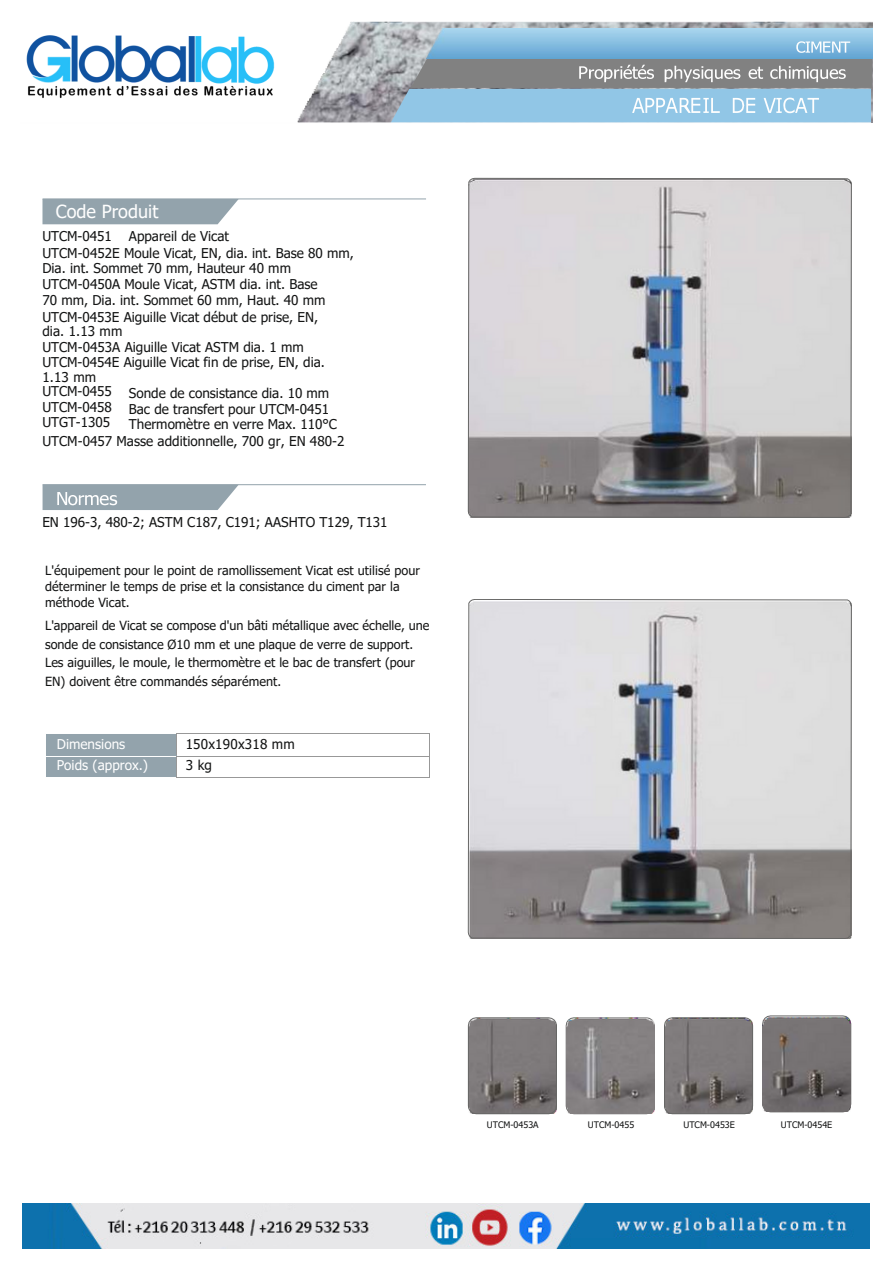
<style>
.page{position:relative;width:894px;height:1264px;background:#fff}
.page>*{position:absolute;margin:0;border:0;box-sizing:border-box;transform-origin:0 0}
.t1{font:18px "Tahoma";color:#fefefe}
.t2{font:13.5px/16px "Tahoma";color:#141515}
.t3{font:13.5px/21.3px "Tahoma";letter-spacing:.005em;color:#fefefe}
.t4{font:12.6px/15.8px "Tahoma";color:#141515}
.t5{font:9px "Tahoma";color:#141515}
</style>
<div class="page">
<img style="left:297px;top:21px;width:574px;height:101px">
<img style="left:427px;top:29px;width:445px;height:29px">
<div style="left:46px;top:734px;width:131px;height:21px;background:#93a3ac"></div>
<hr style="left:177px;top:733px;width:251px;height:1px;background:#989898">
<div style="left:46px;top:755px;width:131px;height:22px;background:#93a3ac"></div>
<hr style="left:46px;top:755px;width:130px;height:1px;background:#fefefe">
<hr style="left:177px;top:755px;width:251px;height:1px;background:#989898">
<svg style="left:176px;top:733px;width:1px;height:45px"></svg>
<hr style="left:177px;top:777px;width:251px;height:1px;background:#989898">
<svg style="left:796px;top:41px;width:54px;height:12px"></svg>
<svg style="left:390px;top:59px;width:481px;height:64px;background:#93adbc"></svg>
<svg style="left:468px;top:1017px;width:88px;height:97px;background:#797575"></svg>
<svg style="left:565px;top:1020px;width:89px;height:94px"></svg>
<img style="left:566px;top:1017px;width:87px;height:96px">
<svg style="left:664px;top:1017px;width:88px;height:97px;background:#787475"></svg>
<svg style="left:467px;top:178px;width:384px;height:340px;background:#c1c0c2"></svg>
<svg style="left:764px;top:1020px;width:87px;height:92px"></svg>
<img style="left:762px;top:1015px;width:88px;height:96px">
<svg style="left:467px;top:599px;width:384px;height:339px;background:#bfbfc1"></svg>
<div style="left:42px;top:199px;width:196px;height:25px;background:#93a3ac"></div>
<hr style="left:43px;top:199px;width:383px;height:1px;background:#93a3ac">
<hr style="left:43px;top:484px;width:383px;height:1px;background:#93a3ac">
<svg style="left:43px;top:484px;width:196px;height:26px;background:#9fadb5"></svg>
<img style="left:26px;top:35px;width:249px;height:64px">
<img style="left:22px;top:1203px;width:846px;height:44px">
<p class="t1" style="left:56px;top:200px;width:104px">Code Produit</p>
<p class="t2" style="left:42px;top:228px;width:71px">UTCM-0451</p>
<h3 class="t2" style="left:129px;top:228px;width:102px">Appareil de Vicat</h3>
<p class="t2" style="left:42px;top:244px;width:313px">UTCM-0452E Moule Vicat, EN, dia. int. Base 80 mm, Dia. int. Sommet 70 mm, Hauteur 40 mm UTCM-0450A Moule Vicat, ASTM dia. int. Base<br>70 mm, Dia. int. Sommet 60 mm, Haut. 40 mm UTCM-0453E Aiguille Vicat début de prise, EN,</p>
<p class="t2" style="left:42px;top:324px;width:284px;line-height:14.9px">dia. 1.13 mm<br>UTCM-0453A Aiguille Vicat ASTM dia. 1 mm<br>UTCM-0454E Aiguille Vicat fin de prise, EN, dia.<br>1.13 mm<br>UTCM-0455</p>
<h3 class="t2" style="left:42px;top:399px;width:71px;line-height:14.7px">UTCM-0458<br>UTGT-1305</h3>
<h3 class="t2" style="left:129px;top:385px;width:202px">Sonde de consistance dia. 10 mm<br>Bac de transfert pour UTCM-0451</h3>
<p class="t2" style="left:129px;top:415px;width:209px">Thermomètre en verre Max. 110°C</p>
<p class="t2" style="left:42px;top:433px;width:303px">UTCM-0457 Masse additionnelle, 700 gr, EN 480-2</p>
<p class="t2" style="left:42px;top:513px;width:347px">EN 196-3, 480-2; ASTM C187, C191; AASHTO T129, T131</p>
<h3 class="t4" style="left:45px;top:562px;width:376px">L'équipement pour le point de ramollissement Vicat est utilisé pour déterminer le temps de prise et la consistance du ciment par la méthode Vicat.</h3>
<h3 class="t4" style="left:45px;top:616px;width:386px;line-height:18.6px">L'appareil de Vicat se compose d'un bâti métallique avec échelle, une sonde de consistance Ø10 mm et une plaque de verre de support.<br>Les aiguilles, le moule, le thermomètre et le bac de transfert (pour</h3>
<p class="t4" style="left:45px;top:673px;width:237px">EN) doivent être commandés séparément.</p>
<h2 class="t3" style="left:57px;top:733px;width:93px">Dimensions<br>Poids (approx.)</h2>
<p class="t2" style="left:186px;top:733px;width:111px;line-height:21.3px">150x190x318 mm<br>3 kg</p>
<p class="t5" style="left:486px;top:1119px;width:53px">UTCM-0453A</p>
<p class="t5" style="left:587px;top:1119px;width:48px">UTCM-0455</p>
<p class="t5" style="left:683px;top:1119px;width:53px">UTCM-0453E</p>
<p class="t5" style="left:780px;top:1119px;width:53px">UTCM-0454E</p>
</div>
